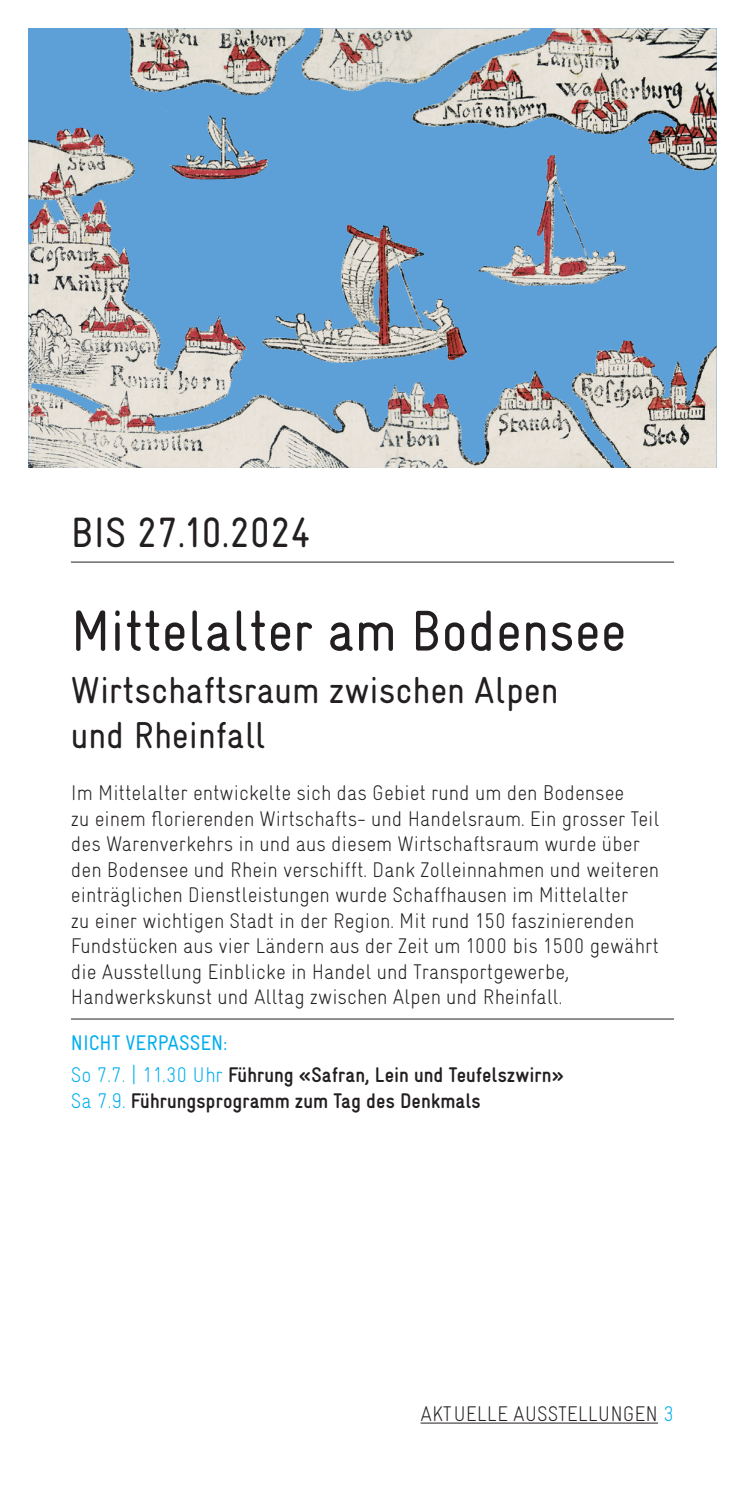
<style>
.page{position:relative;width:745px;height:1489px;background:#fff}
.page>*{position:absolute;margin:0;border:0;box-sizing:border-box;transform-origin:0 0}
.t1{font:57.5px "Gravur Condensed";color:#231f20}
.t2{font:42.5px "Gravur Condensed";color:#231f20}
.t3{font:37.5px/45px "Gravur Condensed";color:#231f20}
.t4{font:300 21.25px/25.5px "Gravur Condensed";color:#231f20}
.t5{font:700 21.25px/32.5px "Gravur Condensed";color:#231f20}
.s1{font-weight:400;color:#00aeef}
.s2{font-weight:300;color:#00aeef}
.s3{color:#00aeef}
</style>
<div class="page">
<hr style="left:420px;top:1422px;width:237px;height:1px;background:#231f20">
<hr style="left:71px;top:561px;width:602px;height:1px;background:#231f20">
<hr style="left:71px;top:1018px;width:602px;height:1px;background:#231f20">
<div style="left:28px;top:28px;width:688px;height:440px;background:#5ca0d7"></div>
<img style="left:125px;top:28px;width:591px;height:100px">
<img style="left:28px;top:128px;width:688px;height:340px">
<img style="left:478px;top:153px;width:154px;height:145px">
<img style="left:255px;top:219px;width:213px;height:158px">
<img style="left:167px;top:112px;width:104px;height:75px">
<h2 class="t2" style="left:71px;top:509px;width:241px">BIS 27.10.2024</h2>
<h1 class="t1" style="left:71px;top:598px;width:556px">Mittelalter am Bodensee</h1>
<h3 class="t3" style="left:71px;top:667px;width:489px">Wirtschaftsraum zwischen Alpen und Rheinfall</h3>
<p class="t4" style="left:71px;top:780px;width:590px">Im Mittelalter entwickelte sich das Gebiet rund um den Bodensee<br>zu einem florierenden Wirtschafts- und Handelsraum. Ein grosser Teil des Warenverkehrs in und aus diesem Wirtschaftsraum wurde über den Bodensee und Rhein verschifft. Dank Zolleinnahmen und weiteren einträglichen Dienstleistungen wurde Schaffhausen im Mittelalter<br>zu einer wichtigen Stadt in der Region. Mit rund 150 faszinierenden Fundstücken aus vier Ländern aus der Zeit um 1000 bis 1500 gewährt die Ausstellung Einblicke in Handel und Transportgewerbe, Handwerkskunst und Alltag zwischen Alpen und Rheinfall.</p>
<p class="t5" style="left:71px;top:1026px;width:494px"><span class="s1">NICHT VERPASSEN:<br></span><span class="s2">So 7.7. | 11.30 Uhr</span> Führung «Safran, Lein und Teufelszwirn»</p>
<p class="t5" style="left:71px;top:1084px;width:411px"><span class="s2">Sa 7.9.</span> Führungsprogramm zum Tag des Denkmals</p>
<p class="t4" style="left:420px;top:1400px;width:255px">AKTUELLE AUSSTELLUNGEN <span class="s3">3</span></p>
</div>
